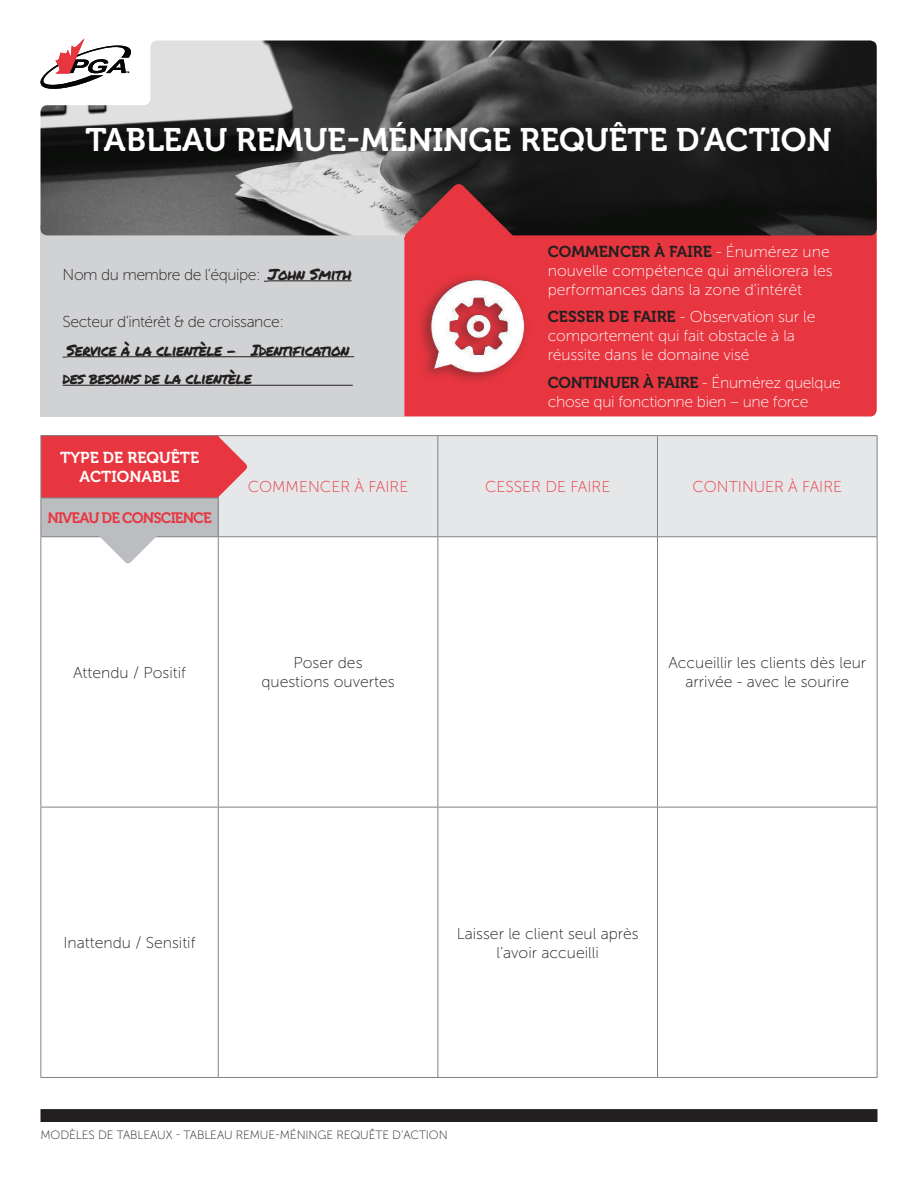
<style>
.page{position:relative;width:918px;height:1188px;background:#fff}
.page>*{position:absolute;margin:0;border:0;box-sizing:border-box;transform-origin:0 0}
.t1{font:32.55px "Museo 700";color:#fff}
.t2{font:15.75px/18.9px "Museo Sans 100";letter-spacing:-.01em;color:#fff}
.t3{font:15.75px/18.9px "Museo Sans 100";color:#231f20;text-align:center}
.t4{font:15.75px "Museo Sans 100";letter-spacing:-.03em;color:#231f20}
.t5{font:15.75px/28.5px "Permanent Marker";letter-spacing:-.04em;color:#231f20}
.t6{font:15.75px "Museo Sans 100";color:#e83640}
.t7{font:15.75px "Museo 700";color:#231f20}
.t8{font:15.75px/18.9px "Museo 700";color:#fff;text-align:center}
.t9{font:15px "Museo 700";letter-spacing:-.06em;color:#e83640}
.t10{font:12px "Museo Sans 100";letter-spacing:-.01em;color:#231f20}
.s1{font-family:"Permanent Marker"}
.s2{font-family:"Museo Sans 100";color:#fff}
.s3{font-family:"Museo 700";color:#231f20}
</style>
<div class="page">
<div style="left:41px;top:436px;width:177px;height:62px;background:#e83640"></div>
<div style="left:219px;top:436px;width:658px;height:100px;background:#e6e7e9"></div>
<div style="left:41px;top:498px;width:177px;height:39px;background:#bcbdc0"></div>
<hr style="left:40px;top:435px;width:178px;height:1px;background:#808285">
<hr style="left:40px;top:436px;width:1px;height:62px;background:#808285">
<hr style="left:218px;top:435px;width:220px;height:1px;background:#808285">
<hr style="left:218px;top:436px;width:1px;height:62px;background:#808285">
<hr style="left:438px;top:435px;width:220px;height:1px;background:#808285">
<hr style="left:438px;top:436px;width:1px;height:62px;background:#808285">
<hr style="left:658px;top:435px;width:220px;height:1px;background:#808285">
<hr style="left:657px;top:436px;width:1px;height:62px;background:#808285">
<hr style="left:877px;top:436px;width:1px;height:62px;background:#808285">
<hr style="left:438px;top:498px;width:1px;height:38px;background:#808285">
<hr style="left:657px;top:498px;width:1px;height:38px;background:#808285">
<hr style="left:877px;top:498px;width:1px;height:38px;background:#808285">
<hr style="left:40px;top:498px;width:179px;height:1px;background:#808285">
<hr style="left:218px;top:498px;width:1px;height:38px;background:#808285">
<hr style="left:40px;top:536px;width:178px;height:1px;background:#808285">
<hr style="left:218px;top:536px;width:220px;height:1px;background:#808285">
<hr style="left:218px;top:537px;width:1px;height:270px;background:#808285">
<hr style="left:438px;top:536px;width:220px;height:1px;background:#808285">
<hr style="left:438px;top:537px;width:1px;height:270px;background:#808285">
<hr style="left:658px;top:536px;width:220px;height:1px;background:#808285">
<hr style="left:657px;top:537px;width:1px;height:270px;background:#808285">
<hr style="left:877px;top:537px;width:1px;height:270px;background:#808285">
<hr style="left:218px;top:807px;width:1px;height:270px;background:#808285">
<hr style="left:438px;top:807px;width:1px;height:270px;background:#808285">
<hr style="left:657px;top:807px;width:1px;height:270px;background:#808285">
<hr style="left:877px;top:807px;width:1px;height:270px;background:#808285">
<hr style="left:40px;top:807px;width:178px;height:1px;background:#808285">
<hr style="left:40px;top:1077px;width:178px;height:1px;background:#808285">
<hr style="left:218px;top:807px;width:220px;height:1px;background:#808285">
<hr style="left:438px;top:807px;width:220px;height:1px;background:#808285">
<hr style="left:658px;top:807px;width:220px;height:1px;background:#808285">
<hr style="left:218px;top:1077px;width:220px;height:1px;background:#808285">
<hr style="left:438px;top:1077px;width:220px;height:1px;background:#808285">
<hr style="left:658px;top:1077px;width:220px;height:1px;background:#808285">
<hr style="left:40px;top:498px;width:1px;height:38px;background:#808285">
<hr style="left:40px;top:537px;width:1px;height:270px;background:#808285">
<hr style="left:40px;top:807px;width:1px;height:270px;background:#808285">
<div style="left:40px;top:1109px;width:838px;height:13px;background:#231f20"></div>
<div style="left:41px;top:225px;width:363px;height:191px;background:#d1d2d4"></div>
<div style="left:404px;top:235px;width:473px;height:181px;background:#e83640"></div>
<img style="left:40px;top:40px;width:837px;height:195px">
<svg style="left:402px;top:181px;width:114px;height:114px;background:#a8383e"></svg>
<img style="left:412px;top:260px;width:131px;height:132px">
<hr style="left:268px;top:280px;width:84px;height:1px;background:#231f20">
<hr style="left:67px;top:356px;width:287px;height:1px;background:#231f20">
<hr style="left:63px;top:385px;width:290px;height:1px;background:#231f20">
<svg style="left:190px;top:436px;width:59px;height:61px"></svg>
<svg style="left:97px;top:536px;width:62px;height:28px"></svg>
<h1 class="t1" style="left:85px;top:121px;width:748px">TABLEAU REMUE-MÉNINGE REQUÊTE D’ACTION</h1>
<p class="t4" style="left:63px;top:266px;width:290px">Nom du membre de l’équipe: <span class="s1">John Smith</span></p>
<p class="t4" style="left:63px;top:313px;width:223px">Secteur d’intérêt &amp; de croissance:</p>
<p class="t5" style="left:63px;top:335px;width:288px">Service à la clientèle – Identification des besoins de la clientèle</p>
<p class="t7" style="left:548px;top:243px;width:283px">COMMENCER À FAIRE <span class="s2">- Énumérez une</span></p>
<p class="t2" style="left:548px;top:261px;width:286px">nouvelle compétence qui améliorera les performances dans la zone d’intérêt</p>
<p class="t2" style="left:548px;top:308px;width:269px"><span class="s3">CESSER DE FAIRE</span> - Observation sur le comportement qui fait obstacle à la réussite dans le domaine visé</p>
<p class="t2" style="left:548px;top:373px;width:295px"><span class="s3">CONTINUER À FAIRE</span> - Énumérez quelque chose qui fonctionne bien – une force</p>
<p class="t8" style="left:60px;top:449px;width:141px">TYPE DE REQUÊTE<br>ACTIONABLE</p>
<p class="t9" style="left:47px;top:509px;width:166px">NIVEAU DE CONSCIENCE</p>
<p class="t6" style="left:248px;top:478px;width:162px">COMMENCER À FAIRE</p>
<p class="t6" style="left:485px;top:478px;width:127px">CESSER DE FAIRE</p>
<p class="t6" style="left:692px;top:478px;width:151px">CONTINUER À FAIRE</p>
<p class="t3" style="left:73px;top:663px;width:114px">Attendu / Positif</p>
<p class="t3" style="left:261px;top:654px;width:135px">Poser des questions ouvertes</p>
<p class="t3" style="left:668px;top:654px;width:199px">Accueillir les clients dès leur arrivée - avec le sourire</p>
<p class="t3" style="left:64px;top:934px;width:134px">Inattendu / Sensitif</p>
<p class="t3" style="left:457px;top:924px;width:183px">Laisser le client seul après l’avoir accueilli</p>
<p class="t10" style="left:40px;top:1129px;width:409px">MODÈLES DE TABLEAUX - TABLEAU REMUE-MÉNINGE REQUÊTE D’ACTION</p>
</div>
